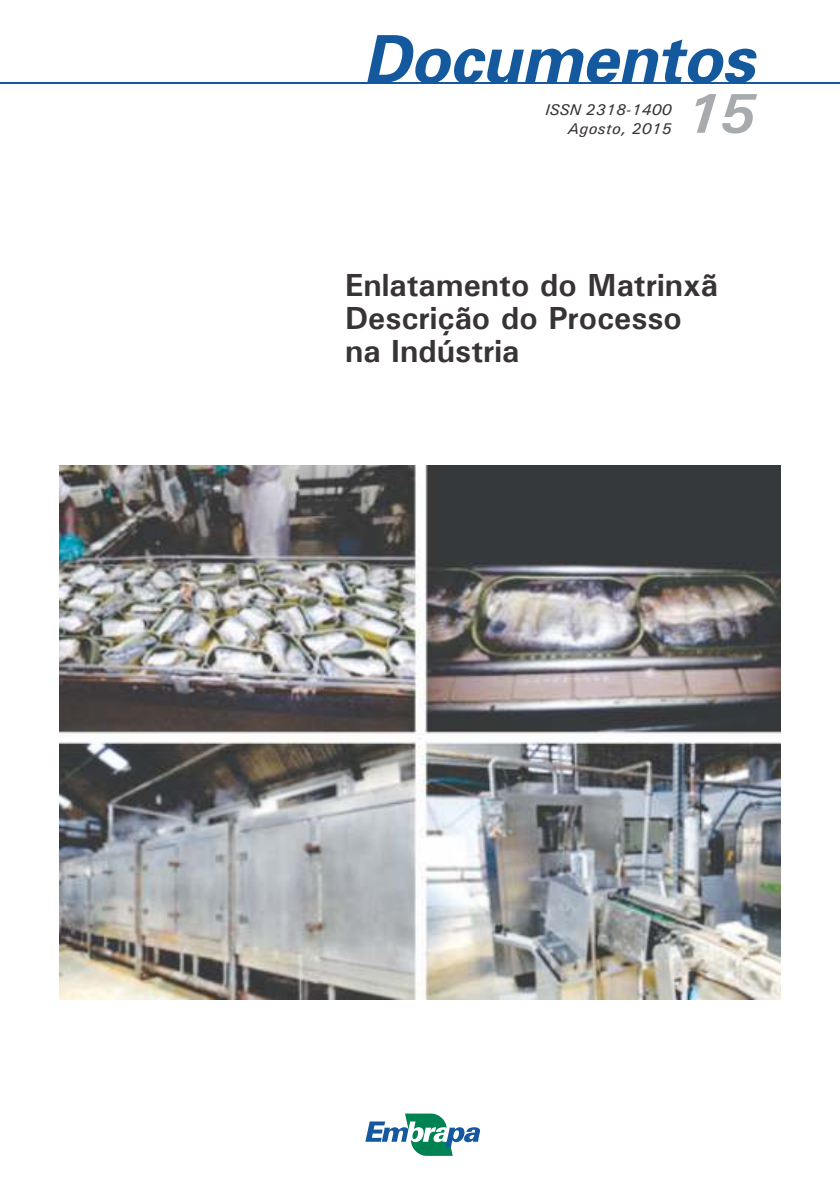
<style>
.page{position:relative;width:840px;height:1191px;background:#fff}
.page>*{position:absolute;margin:0;border:0;box-sizing:border-box;transform-origin:0 0}
.t1{font:italic 700 56.2px "Univers";color:#a8abad}
.t2{font:700 32px/33px "Univers";color:#383336}
.t3{font:italic 15.6px/19.2px "Univers";letter-spacing:.015em;color:#383336;text-align:right}
</style>
<div class="page">
<hr style="left:0;top:82px;width:839px;height:2px;background:#14599e">
<svg style="left:367px;top:35px;width:390px;height:47px"></svg>
<svg style="left:365px;top:1113px;width:115px;height:42px"></svg>
<img style="left:59px;top:466px;width:720px;height:533px">
<p class="t3" style="left:545px;top:101px;width:128px">ISSN 2318-1400<br>Agosto, 2015</p>
<h1 class="t1" style="left:684px;top:94px;width:72px">15</h1>
<p class="t2" style="left:345px;top:271px;width:374px">Enlatamento do Matrinxã<br>Descrição do Processo na Indústria</p>
</div>
